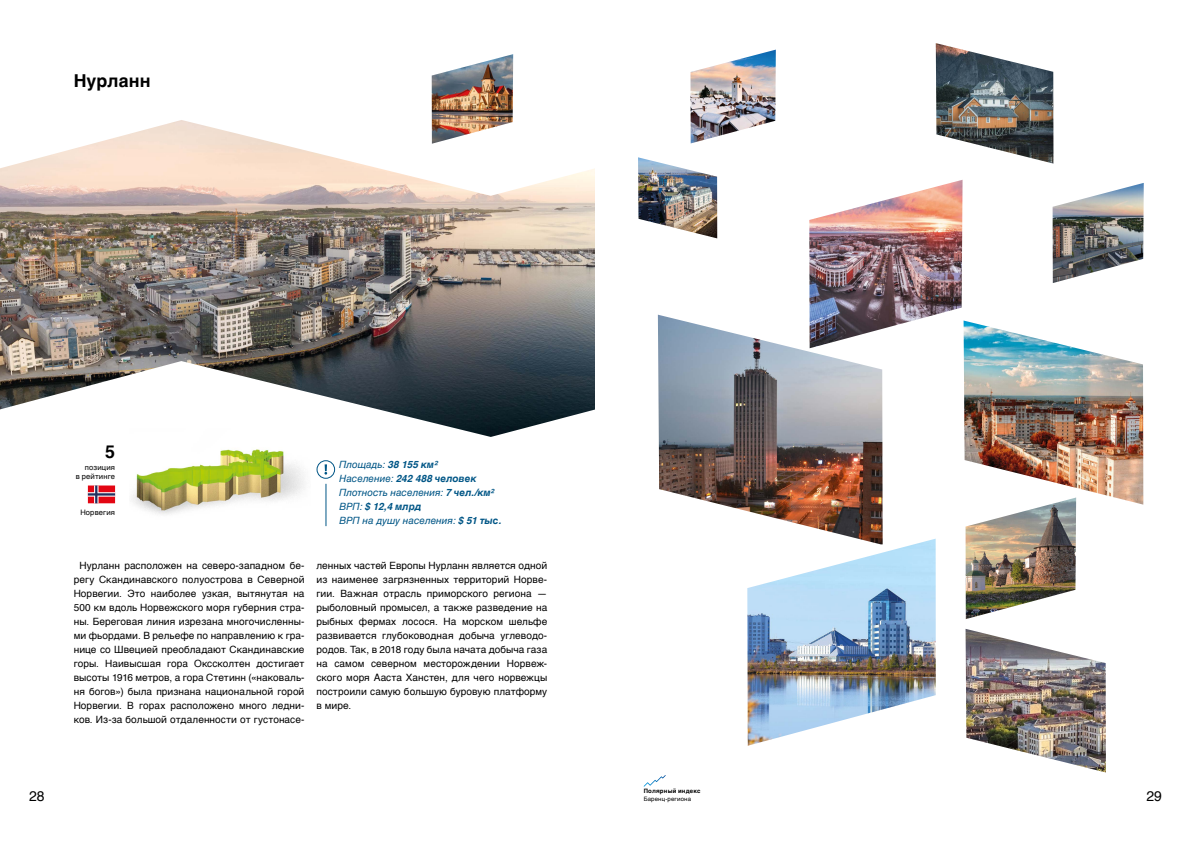
<style>
.page{position:relative;width:1191px;height:842px;background:#fff}
.page>*{position:absolute;margin:0;border:0;box-sizing:border-box;transform-origin:0 0}
.t1{font:700 17.8px "Helvetica";letter-spacing:.005em;color:#000}
.t2{font:14px "Helvetica";color:#000}
.t3{font:10px/14px "Helvetica";letter-spacing:.01em;color:#000;text-align:center}
.t4{font:italic 10px/14px "Helvetica";letter-spacing:-.005em;color:#005686}
.t5{font:7.5px/9px "Helvetica";letter-spacing:.02em;color:#000;text-align:right}
.t6{font:700 6px "Helvetica";letter-spacing:.03em;color:#000}
.t7{font:6px "Helvetica";letter-spacing:.025em;color:#000}
.s1{font-weight:700}
</style>
<div class="page">
<svg style="left:643px;top:775px;width:22px;height:12px"></svg>
<svg style="left:88px;top:485px;width:27px;height:18px"></svg>
<img style="left:0;top:120px;width:595px;height:317px">
<img style="left:129px;top:428px;width:181px;height:86px">
<hr style="left:325px;top:484px;width:1px;height:42px;background:#005686">
<div style="left:316px;top:460px;width:19px;height:19px;border:1px solid #005686;border-radius:50%"></div>
<svg style="left:324px;top:464px;width:3px;height:11px"></svg>
<img style="left:432px;top:54px;width:81px;height:90px">
<img style="left:1052px;top:183px;width:91px;height:100px">
<img style="left:965px;top:505px;width:111px;height:114px">
<img style="left:809px;top:180px;width:153px;height:149px">
<img style="left:690px;top:50px;width:86px;height:93px">
<img style="left:658px;top:315px;width:224px;height:224px">
<img style="left:638px;top:157px;width:79px;height:81px">
<img style="left:963px;top:320px;width:180px;height:185px">
<img style="left:747px;top:539px;width:188px;height:207px">
<img style="left:965px;top:629px;width:141px;height:143px">
<img style="left:935px;top:43px;width:118px;height:121px">
<h1 class="t1" style="left:74px;top:66px;width:78px">Нурланн</h1>
<h1 class="t1" style="left:105px;top:438px;width:11px">5</h1>
<p class="t5" style="left:76px;top:463px;width:41px">позиция<br>в рейтинге</p>
<p class="t5" style="left:80px;top:508px;width:36px">Норвегия</p>
<p class="t4" style="left:339px;top:458px;width:163px">Площадь: <span class="s1">38 155 км²<br></span>Население: <span class="s1">242 488 человек<br></span>Плотность населения: <span class="s1">7 чел./км²<br></span>ВРП: <span class="s1">$ 12,4 млрд<br></span>ВРП на душу населения: <span class="s1">$ 51 тыс.</span></p>
<p class="t3" style="left:74px;top:559px;width:232px">Нурланн расположен на северо-западном бе&shy;регу Скандинавского полуострова в Северной Норвегии. Это наиболее узкая, вытянутая на 500 км вдоль Норвежского моря губерния стра&shy;ны. Береговая линия изрезана многочисленны&shy;ми фьордами. В рельефе по направлению к гра&shy;нице со Швецией преобладают Скандинавские горы. Наивысшая гора Окссколтен достигает высоты 1916 метров, а гора Стетинн («наковаль&shy;ня богов») была признана национальной горой Норвегии. В горах расположено много ледни&shy;ков. Из-за большой отдаленности от густонасе-</p>
<p class="t3" style="left:316px;top:559px;width:232px;text-align:justify">ленных частей Европы Нурланн является одной из наименее загрязненных территорий Норве&shy;гии. Важная отрасль приморского региона — рыболовный промысел, а также разведение на рыбных фермах лосося. На морском шельфе развивается глубоководная добыча углеводо&shy;родов. Так, в 2018 году была начата добыча газа на самом северном месторождении Норвеж&shy;ского моря Ааста Ханстен, для чего норвежцы построили самую большую буровую платформу в мире.</p>
<p class="t6" style="left:643px;top:786px;width:58px">Полярный индекс</p>
<p class="t7" style="left:643px;top:794px;width:49px">Баренц-региона</p>
<h2 class="t2" style="left:29px;top:785px;width:17px">28</h2>
<h2 class="t2" style="left:1146px;top:785px;width:17px">29</h2>
</div>
